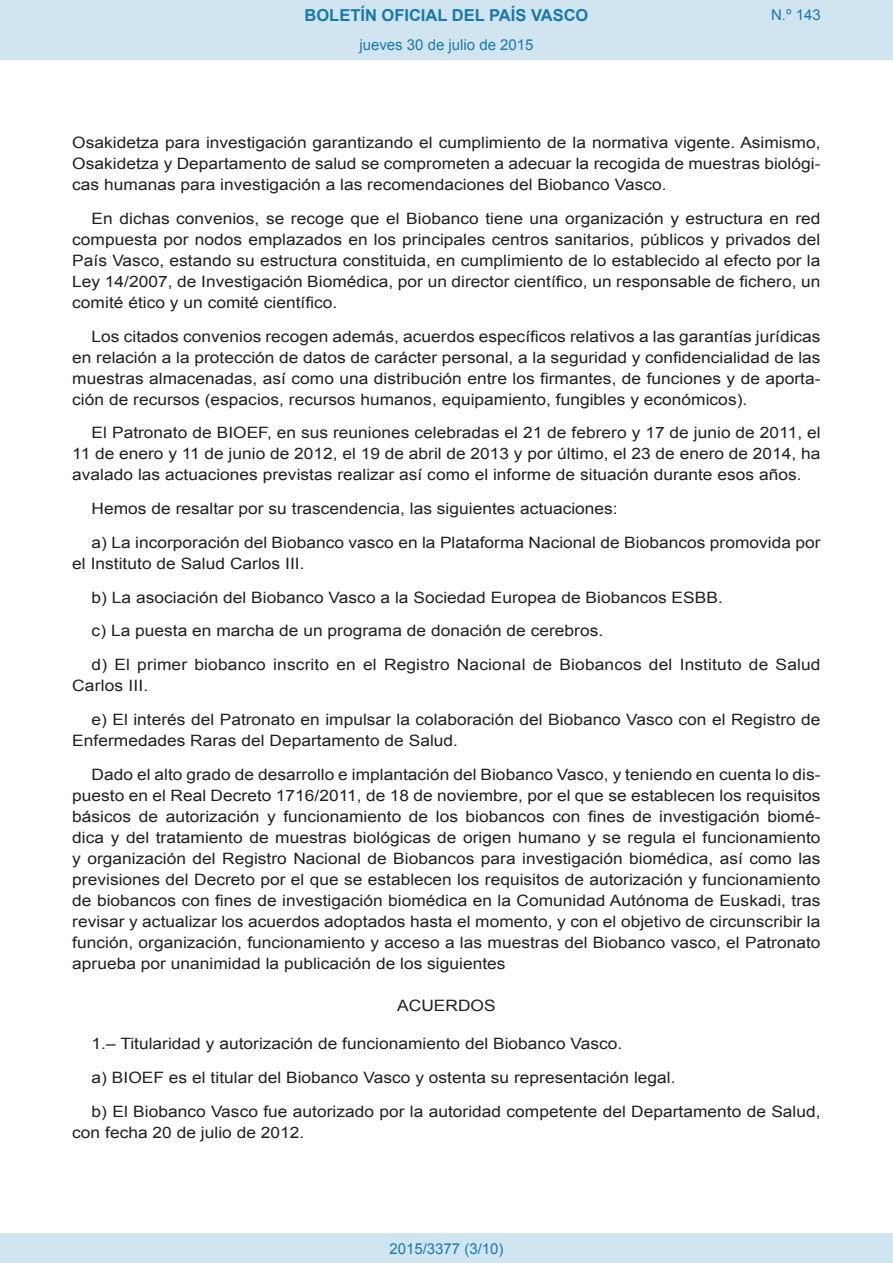
<style>
.page{position:relative;width:893px;height:1263px;background:#fff}
.page>*{position:absolute;margin:0;border:0;box-sizing:border-box;transform-origin:0 0}
.t1{font:700 16.5px "Arial";color:#1879ad}
.BOPVDetalle{font:15.6px/21px "Arial";color:#231f20;text-align:justify;scale:1.11 1}
.BOPVClave{font:15.6px "Arial";color:#231f20;scale:1.11 1}
.Paginacion_Centro{font:15px "Arial";color:#1879ad}
</style>
<div class="page">
<div style="left:0;top:0;width:893px;height:60px;background:#d0e5f0"></div>
<div style="left:0;top:1233px;width:893px;height:30px;background:#d0e5f0"></div>
<p class="t1" style="left:305px;top:4px;width:285px">BOLETÍN OFICIAL DEL PAÍS VASCO</p>
<p class="Paginacion_Centro" style="left:359px;top:35px;width:176px">jueves 30 de julio de 2015</p>
<p class="Paginacion_Centro" style="left:771px;top:5px;width:51px">N.º 143</p>
<p class="BOPVDetalle" style="left:72px;top:132px;width:676px">Osakidetza para investigación garantizando el cumplimiento de la normativa vigente. Asimismo, Osakidetza y Departamento de salud se comprometen a adecuar la recogida de muestras biológi&shy;cas humanas para investigación a las recomendaciones del Biobanco Vasco.</p>
<p class="BOPVDetalle" style="left:72px;top:208px;width:676px;text-indent:19px">En dichas convenios, se recoge que el Biobanco tiene una organización y estructura en red compuesta por nodos emplazados en los principales centros sanitarios, públicos y privados del País Vasco, estando su estructura constituida, en cumplimiento de lo establecido al efecto por la Ley 14/2007, de Investigación Biomédica, por un director científico, un responsable de fichero, un comité ético y un comité científico.</p>
<p class="BOPVDetalle" style="left:72px;top:326px;width:676px;text-indent:19px">Los citados convenios recogen además, acuerdos específicos relativos a las garantías jurídicas en relación a la protección de datos de carácter personal, a la seguridad y confidencialidad de las muestras almacenadas, así como una distribución entre los firmantes, de funciones y de aporta&shy;ción de recursos (espacios, recursos humanos, equipamiento, fungibles y económicos).</p>
<p class="BOPVDetalle" style="left:72px;top:423px;width:676px;text-indent:19px">El Patronato de BIOEF, en sus reuniones celebradas el 21 de febrero y 17 de junio de 2011, el 11 de enero y 11 de junio de 2012, el 19 de abril de 2013 y por último, el 23 de enero de 2014, ha avalado las actuaciones previstas realizar así como el informe de situación durante esos años.</p>
<p class="BOPVDetalle" style="left:92px;top:498px;width:475px">Hemos de resaltar por su trascendencia, las siguientes actuaciones:</p>
<p class="BOPVDetalle" style="left:72px;top:532px;width:676px;text-indent:19px">a) La incorporación del Biobanco vasco en la Plataforma Nacional de Biobancos promovida por el Instituto de Salud Carlos III.</p>
<p class="BOPVDetalle" style="left:92px;top:587px;width:570px">b) La asociación del Biobanco Vasco a la Sociedad Europea de Biobancos ESBB.</p>
<p class="BOPVDetalle" style="left:92px;top:621px;width:462px">c) La puesta en marcha de un programa de donación de cerebros.</p>
<p class="BOPVDetalle" style="left:72px;top:654px;width:676px;text-indent:19px">d) El primer biobanco inscrito en el Registro Nacional de Biobancos del Instituto de Salud<br>Carlos III.</p>
<p class="BOPVDetalle" style="left:72px;top:709px;width:676px;text-indent:19px">e) El interés del Patronato en impulsar la colaboración del Biobanco Vasco con el Registro de<br>Enfermedades Raras del Departamento de Salud.</p>
<p class="BOPVDetalle" style="left:72px;top:764px;width:676px;text-indent:19px">Dado el alto grado de desarrollo e implantación del Biobanco Vasco, y teniendo en cuenta lo dis&shy;puesto en el Real Decreto 1716/2011, de 18 de noviembre, por el que se establecen los requisitos básicos de autorización y funcionamiento de los biobancos con fines de investigación biomé&shy;dica y del tratamiento de muestras biológicas de origen humano y se regula el funcionamiento y organización del Registro Nacional de Biobancos para investigación biomédica, así como las previsiones del Decreto por el que se establecen los requisitos de autorización y funcionamiento de biobancos con fines de investigación biomédica en la Comunidad Autónoma de Euskadi, tras revisar y actualizar los acuerdos adoptados hasta el momento, y con el objetivo de circunscribir la función, organización, funcionamiento y acceso a las muestras del Biobanco vasco, el Patronato aprueba por unanimidad la publicación de los siguientes</p>
<p class="BOPVClave" style="left:397px;top:995px;width:90px">ACUERDOS</p>
<p class="BOPVDetalle" style="left:92px;top:1033px;width:480px">1.– Titularidad y autorización de funcionamiento del Biobanco Vasco.</p>
<p class="BOPVDetalle" style="left:92px;top:1067px;width:528px">a) BIOEF es el titular del Biobanco Vasco y ostenta su representación legal.</p>
<p class="BOPVDetalle" style="left:72px;top:1101px;width:676px;text-indent:19px">b) El Biobanco Vasco fue autorizado por la autoridad competente del Departamento de Salud, con fecha 20 de julio de 2012.</p>
<p class="Paginacion_Centro" style="left:389px;top:1238px;width:116px">2015/3377 (3/10)</p>
</div>
